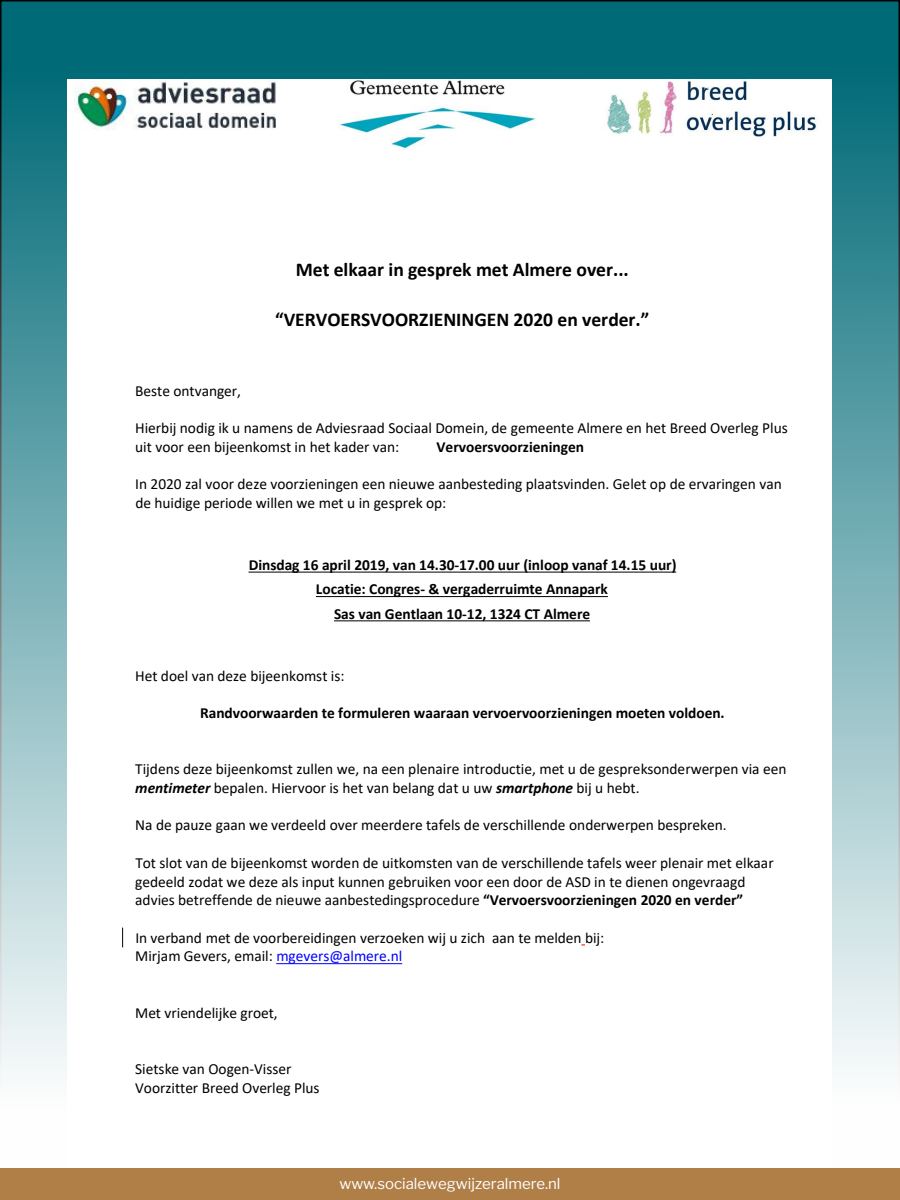
<style>
.page{position:relative;width:900px;height:1200px;background:#fff}
.page>*{position:absolute;margin:0;border:0;box-sizing:border-box;transform-origin:0 0}
.t1{font:700 19.65px "Calibri";color:#000}
.t2{font:15.45px/18.8px "Calibri";color:#000}
.t3{font:700 15.45px/24.3px "Calibri";letter-spacing:-.005em;color:#000;text-align:center}
.t4{font:15px "Libre Franklin";color:#fff}
.s1{font-weight:700;font-style:italic}
.s2{font-weight:700}
.s3{color:#00f}
</style>
<div class="page">
<div style="left:1px;top:1px;width:898px;height:1198px;background:linear-gradient(to bottom,#006572,#fff)"></div>
<div style="left:0;top:1168px;width:900px;height:32px;background:#b07f48"></div>
<div style="left:68px;top:80px;width:764px;height:1088px;background:#fff"></div>
<img style="left:75px;top:80px;width:202px;height:50px">
<img style="left:340px;top:80px;width:196px;height:70px">
<img style="left:607px;top:80px;width:210px;height:58px">
<hr style="left:249px;top:572px;width:427px;height:1px;background:#000">
<hr style="left:316px;top:596px;width:292px;height:1px;background:#000">
<hr style="left:334px;top:620px;width:256px;height:1px;background:#000">
<svg style="left:122px;top:928px;width:1px;height:19px"></svg>
<hr style="left:276px;top:963px;width:126px;height:1px;background:#00f">
<p class="t1" style="left:296px;top:256px;width:335px">Met elkaar in gesprek met Almere over...</p>
<p class="t1" style="left:275px;top:306px;width:376px">“VERVOERSVOORZIENINGEN 2020 en verder.”</p>
<p class="t2" style="left:135px;top:381px;width:107px">Beste ontvanger,</p>
<p class="t2" style="left:135px;top:418px;width:654px">Hierbij nodig ik u namens de Adviesraad Sociaal Domein, de gemeente Almere en het Breed Overleg Plus uit voor een bijeenkomst in het kader van:</p>
<p class="t3" style="left:437px;top:435px;width:149px">Vervoersvoorzieningen</p>
<p class="t2" style="left:135px;top:474px;width:648px">In 2020 zal voor deze voorzieningen een nieuwe aanbesteding plaatsvinden. Gelet op de ervaringen van de huidige periode willen we met u in gesprek op:</p>
<p class="t3" style="left:249px;top:553px;width:429px">Dinsdag 16 april 2019, van 14.30-17.00 uur (inloop vanaf 14.15 uur)<br>Locatie: Congres- &amp; vergaderruimte Annapark<br>Sas van Gentlaan 10-12, 1324 CT Almere</p>
<p class="t2" style="left:135px;top:666px;width:211px">Het doel van deze bijeenkomst is:</p>
<p class="t3" style="left:200px;top:700px;width:526px">Randvoorwaarden te formuleren waaraan vervoervoorzieningen moeten voldoen.</p>
<p class="t2" style="left:135px;top:759px;width:653px">Tijdens deze bijeenkomst zullen we, na een plenaire introductie, met u de gespreksonderwerpen via een <span class="s1">mentimeter</span> bepalen. Hiervoor is het van belang dat u uw <span class="s1">smartphone</span> bij u hebt.</p>
<p class="t2" style="left:135px;top:815px;width:593px">Na de pauze gaan we verdeeld over meerdere tafels de verschillende onderwerpen bespreken.</p>
<p class="t2" style="left:135px;top:853px;width:640px">Tot slot van de bijeenkomst worden de uitkomsten van de verschillende tafels weer plenair met elkaar gedeeld zodat we deze als input kunnen gebruiken voor een door de ASD in te dienen ongevraagd advies betreffende de nieuwe aanbestedingsprocedure <span class="s2">“Vervoersvoorzieningen 2020 en verder”</span></p>
<p class="t2" style="left:135px;top:928px;width:471px">In verband met de voorbereidingen verzoeken wij u zich aan te melden bij:<br>Mirjam Gevers, email: <span class="s3">mgevers@almere.nl</span></p>
<p class="t2" style="left:135px;top:1003px;width:144px">Met vriendelijke groet,</p>
<p class="t2" style="left:135px;top:1059px;width:186px">Sietske van Oogen-Visser<br>Voorzitter Breed Overleg Plus</p>
<p class="t4" style="left:339px;top:1174px;width:223px">www.socialewegwijzeralmere.nl</p>
</div>
